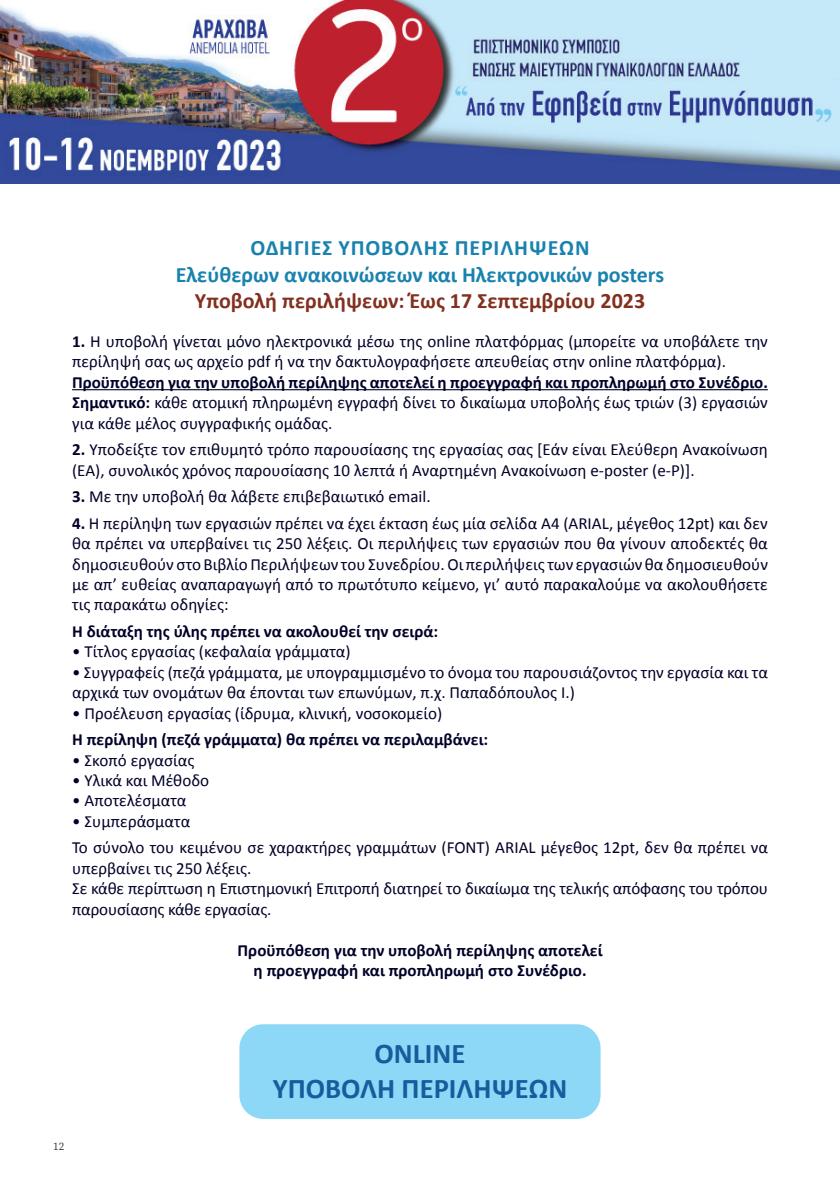
<style>
.page{position:relative;width:840px;height:1191px;background:#fff}
.page>*{position:absolute;margin:0;border:0;box-sizing:border-box;transform-origin:0 0}
.t1{font:700 28.6px/34.4px "Calibri";color:#175d9e;text-align:center}
.t2{font:700 22px/26.4px "Calibri";color:#1a82af;text-align:center}
.t3{font:700 22px "Calibri";color:#82301f}
.t4{font:17px/20.4px "Calibri";color:#000029}
.t5{font:700 17px/20.4px "Calibri";color:#000029;text-align:center}
.t6{font:11.2px "Source Serif Pro";color:#414042}
.s1{font-weight:700}
</style>
<div class="page">
<img style="left:0;top:0;width:839px;height:184px">
<hr style="left:72px;top:389px;width:695px;height:1px;background:#000029">
<div style="left:239px;top:1024px;width:361px;height:95px;background:#8dd7f7;border-radius:24px"></div>
<div style="left:802px;top:0;width:37px;height:77px;background:#c6e9fa"></div>
<p class="t2" style="left:176px;top:234px;width:489px">ΟΔΗΓΙΕΣ ΥΠΟΒΟΛΗΣ ΠΕΡΙΛΗΨΕΩΝ<br>Ελεύθερων ανακοινώσεων και Ηλεκτρονικών posters</p>
<p class="t3" style="left:195px;top:285px;width:451px">Υποβολή περιλήψεων: Έως 17 Σεπτεμβρίου 2023</p>
<p class="t4" style="left:72px;top:331px;width:697px"><span class="s1">1.</span> Η υποβολή γίνεται μόνο ηλεκτρονικά μέσω της online πλατφόρμας (μπορείτε να υποβάλετε την περίληψή σας ως αρχείο pdf ή να την δακτυλογραφήσετε απευθείας στην online πλατφόρμα).</p>
<p class="t4" style="left:72px;top:371px;width:697px;text-align:justify"><span class="s1">Προϋπόθεση για την υποβολή περίληψης αποτελεί η προεγγραφή και προπληρωμή στο Συνέδριο.<br>Σημαντικό:</span> κάθε ατομική πληρωμένη εγγραφή δίνει το δικαίωμα υποβολής έως τριών (3) εργασιών για κάθε μέλος συγγραφικής ομάδας.</p>
<p class="t4" style="left:72px;top:439px;width:697px"><span class="s1">2.</span> Υποδείξτε τον επιθυμητό τρόπο παρουσίασης της εργασίας σας [Εάν είναι Ελεύθερη Ανακοίνωση (ΕΑ), συνολικός χρόνος παρουσίασης 10 λεπτά ή Αναρτημένη Ανακοίνωση e-poster (e-P)].</p>
<p class="t4" style="left:72px;top:486px;width:360px"><span class="s1">3.</span> Με την υποβολή θα λάβετε επιβεβαιωτικό email.</p>
<p class="t4" style="left:72px;top:512px;width:697px;text-align:justify"><span class="s1">4.</span> H περίληψη των εργασιών πρέπει να έχει έκταση έως μία σελίδα Α4 (ARIAL, μέγεθος 12pt) και δεν θα πρέπει να υπερβαίνει τις 250 λέξεις. Οι περιλήψεις των εργασιών που θα γίνουν αποδεκτές θα δημοσιευθούν στο ΒιβλίοΠεριλήψεων του Συνεδρίου.Οι περιλήψεις των εργασιών θα δημοσιευθούν με απ’ ευθείας αναπαραγωγή από το πρωτότυπο κείμενο, γι’ αυτό παρακαλούμε να ακολουθήσετε τις παρακάτω οδηγίες:</p>
<p class="t5" style="left:72px;top:620px;width:367px">Η διάταξη της ύλης πρέπει να ακολουθεί την σειρά:</p>
<p class="t4" style="left:72px;top:641px;width:280px">• Τίτλος εργασίας (κεφαλαία γράμματα)</p>
<p class="t4" style="left:72px;top:661px;width:697px">• Συγγραφείς (πεζά γράμματα, με υπογραμμισμένο το όνομα του παρουσιάζοντος την εργασία και τα αρχικά των ονομάτων θα έπονται των επωνύμων, π.χ. Παπαδόπουλος Ι.)</p>
<p class="t4" style="left:72px;top:702px;width:371px">• Προέλευση εργασίας (ίδρυμα, κλινική, νοσοκομείο)</p>
<p class="t5" style="left:72px;top:729px;width:417px">Η περίληψη (πεζά γράμματα) θα πρέπει να περιλαμβάνει:</p>
<p class="t4" style="left:72px;top:749px;width:124px">• Σκοπό εργασίας</p>
<p class="t4" style="left:72px;top:769px;width:138px">• Υλικά και Μέθοδο</p>
<p class="t4" style="left:72px;top:790px;width:116px">• Αποτελέσματα</p>
<p class="t4" style="left:72px;top:807px;width:697px;line-height:26.6px">• Συμπεράσματα<br>Το σύνολο του κειμένου σε χαρακτήρες γραμμάτων (FONT) ARIAL μέγεθος 12pt, δεν θα πρέπει να</p>
<p class="t4" style="left:72px;top:857px;width:697px">υπερβαίνει τις 250 λέξεις.<br>Σε κάθε περίπτωση η Επιστημονική Επιτροπή διατηρεί το δικαίωμα της τελικής απόφασης του τρόπου παρουσίασης κάθε εργασίας.</p>
<p class="t5" style="left:237px;top:939px;width:366px">Προϋπόθεση για την υποβολή περίληψης αποτελεί η προεγγραφή και προπληρωμή στο Συνέδριο.</p>
<p class="t6" style="left:53px;top:1139px;width:13px">12</p>
<h1 class="t1" style="left:272px;top:1035px;width:296px">ONLINE<br>ΥΠΟΒΟΛΗ ΠΕΡΙΛΗΨΕΩΝ</h1>
</div>
